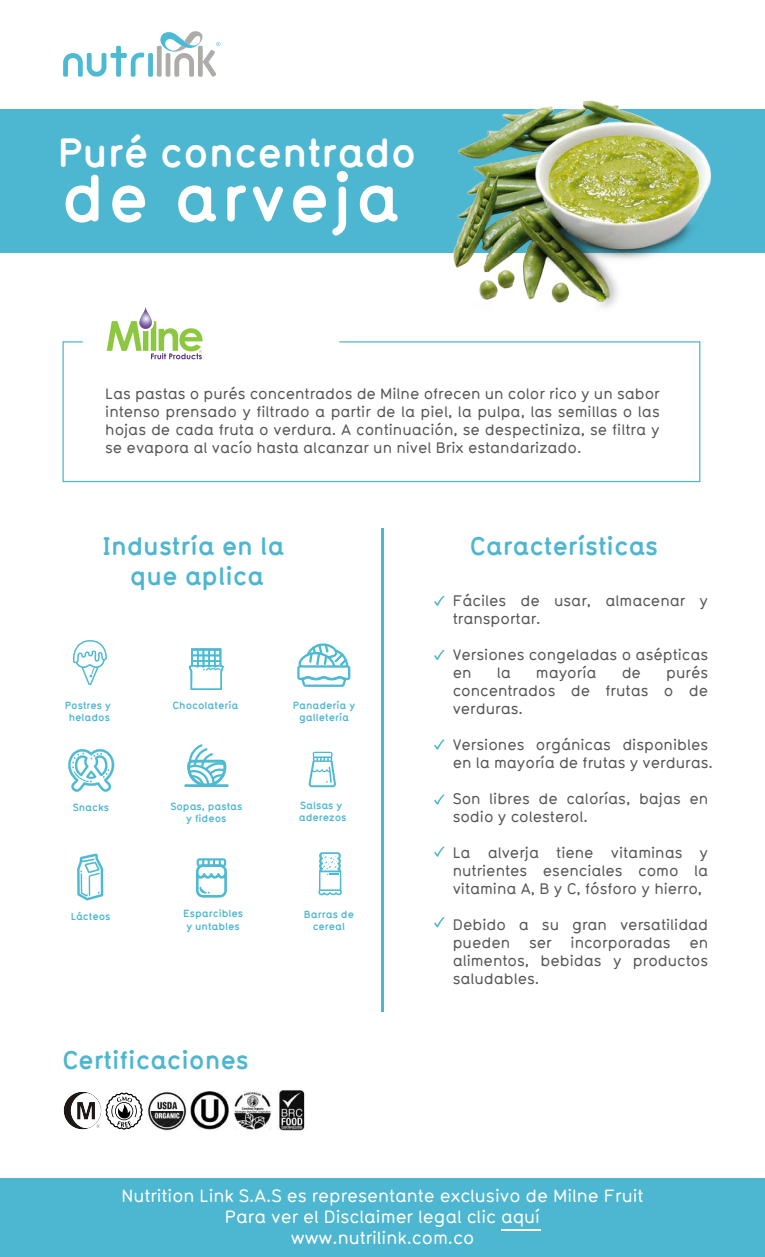
<style>
.page{position:relative;width:765px;height:1257px;background:#fff}
.page>*{position:absolute;margin:0;border:0;box-sizing:border-box;transform-origin:0 0}
.t1{font:700 65.62px "Typ 1451";letter-spacing:.05em;color:#fff}
.t2{font:700 40.25px "Typ 1451";color:#fff}
.t3{font:700 25px/30px "Typ 1451";color:#4db6d0;text-align:center}
.t4{font:500 17.5px/21px "Typ 1451";color:#fff;text-align:center}
.t5{font:500 15px/18px "Typ 1451";color:#575756}
.t6{font:700 10.25px/12.2px "Typ 1451";color:#4db6d0;text-align:center}
</style>
<div class="page">
<div style="left:0;top:109px;width:765px;height:144px;background:#4db6d0"></div>
<div style="left:148px;top:53px;width:5px;height:24px;background:#4dbad4;border-radius:2px"></div>
<svg style="left:63px;top:46px;width:81px;height:31px"></svg>
<svg style="left:157px;top:31px;width:63px;height:46px"></svg>
<hr style="left:381px;top:529px;width:3px;height:483px;background:#4db6d0">
<svg style="left:62px;top:341px;width:639px;height:142px"></svg>
<svg style="left:434px;top:596px;width:10px;height:10px"></svg>
<svg style="left:434px;top:650px;width:10px;height:10px"></svg>
<svg style="left:434px;top:739px;width:10px;height:11px"></svg>
<svg style="left:434px;top:794px;width:10px;height:11px"></svg>
<svg style="left:434px;top:847px;width:10px;height:10px"></svg>
<svg style="left:434px;top:917px;width:10px;height:10px"></svg>
<div style="left:0;top:1179px;width:765px;height:78px;background:#4db6d0"></div>
<hr style="left:501px;top:1230px;width:40px;height:1px;background:#fff">
<img style="left:234px;top:1091px;width:72px;height:39px">
<img style="left:190px;top:1091px;width:38px;height:38px">
<svg style="left:105px;top:1093px;width:38px;height:37px"></svg>
<img style="left:63px;top:1092px;width:39px;height:38px">
<img style="left:147px;top:1091px;width:40px;height:40px">
<svg style="left:107px;top:307px;width:96px;height:52px"></svg>
<svg style="left:297px;top:643px;width:53px;height:44px"></svg>
<svg style="left:73px;top:640px;width:34px;height:45px"></svg>
<svg style="left:189px;top:648px;width:35px;height:42px"></svg>
<svg style="left:68px;top:749px;width:46px;height:43px"></svg>
<svg style="left:77px;top:854px;width:26px;height:46px"></svg>
<hr style="left:184px;top:784px;width:45px;height:3px;background:#4dbad4">
<svg style="left:187px;top:744px;width:39px;height:41px"></svg>
<svg style="left:309px;top:752px;width:27px;height:35px"></svg>
<svg style="left:196px;top:858px;width:31px;height:40px"></svg>
<svg style="left:318px;top:852px;width:24px;height:44px"></svg>
<img style="left:453px;top:100px;width:259px;height:208px">
<h2 class="t2" style="left:57px;top:124px;width:361px">Puré concentrado</h2>
<h1 class="t1" style="left:61px;top:152px;width:340px">de arveja</h1>
<p class="t5" style="left:105px;top:384px;width:556px;text-align:justify">Las pastas o purés concentrados de Milne ofrecen un color rico y un sabor intenso prensado y filtrado a partir de la piel, la pulpa, las semillas o las hojas de cada fruta o verdura. A continuación, se despectiniza, se filtra y se evapora al vacío hasta alcanzar un nivel Brix estandarizado.</p>
<h3 class="t3" style="left:103px;top:530px;width:183px">Industría en la que aplica</h3>
<h3 class="t3" style="left:470px;top:530px;width:190px">Características</h3>
<p class="t6" style="left:65px;top:699px;width:48px">Postres y helados</p>
<p class="t6" style="left:173px;top:699px;width:67px">Chocolatería</p>
<p class="t6" style="left:293px;top:699px;width:64px">Panadería y galletería</p>
<p class="t6" style="left:73px;top:801px;width:38px">Snacks</p>
<p class="t6" style="left:170px;top:799px;width:74px">Sopas, pastas y fideos</p>
<p class="t6" style="left:299px;top:799px;width:49px;text-align:left">Salsas y aderezos</p>
<p class="t6" style="left:71px;top:910px;width:41px">Lácteos</p>
<p class="t6" style="left:183px;top:907px;width:61px">Esparcibles y untables</p>
<p class="t6" style="left:304px;top:907px;width:52px">Barras de cereal</p>
<p class="t5" style="left:453px;top:591px;width:257px">Fáciles de usar, almacenar y transportar.</p>
<p class="t5" style="left:453px;top:645px;width:257px">Versiones congeladas o asépticas en</p>
<p class="t5" style="left:453px;top:663px;width:257px;text-align:justify;text-indent:214px">purés concentrados de frutas o de verduras.</p>
<p class="t5" style="left:453px;top:735px;width:262px">Versiones orgánicas disponibles en la mayoría de frutas y verduras.</p>
<p class="t5" style="left:453px;top:789px;width:257px">Son libres de calorías, bajas en sodio y colesterol.</p>
<p class="t5" style="left:453px;top:843px;width:257px;text-align:justify">La alverja tiene vitaminas y nutrientes esenciales como la vitamina A, B y C, fósforo y hierro,</p>
<p class="t5" style="left:453px;top:915px;width:257px">Debido a su gran versatilidad pueden</p>
<p class="t5" style="left:497px;top:663px;width:16px">la</p>
<p class="t5" style="left:536px;top:663px;width:62px">mayoría</p>
<p class="t5" style="left:622px;top:663px;width:21px">de</p>
<p class="t5" style="left:529px;top:933px;width:24px">ser</p>
<p class="t5" style="left:571px;top:933px;width:101px">incorporadas</p>
<p class="t5" style="left:453px;top:933px;width:257px;text-align:justify;text-indent:237px">en alimentos, bebidas y productos saludables.</p>
<h3 class="t3" style="left:62px;top:1044px;width:188px">Certificaciones</h3>
<p class="t4" style="left:121px;top:1184px;width:524px">Nutrition Link S.A.S es representante exclusivo de Milne Fruit<br>Para ver el Disclaimer legal clic aquí<br>www.nutrilink.com.co</p>
</div>
